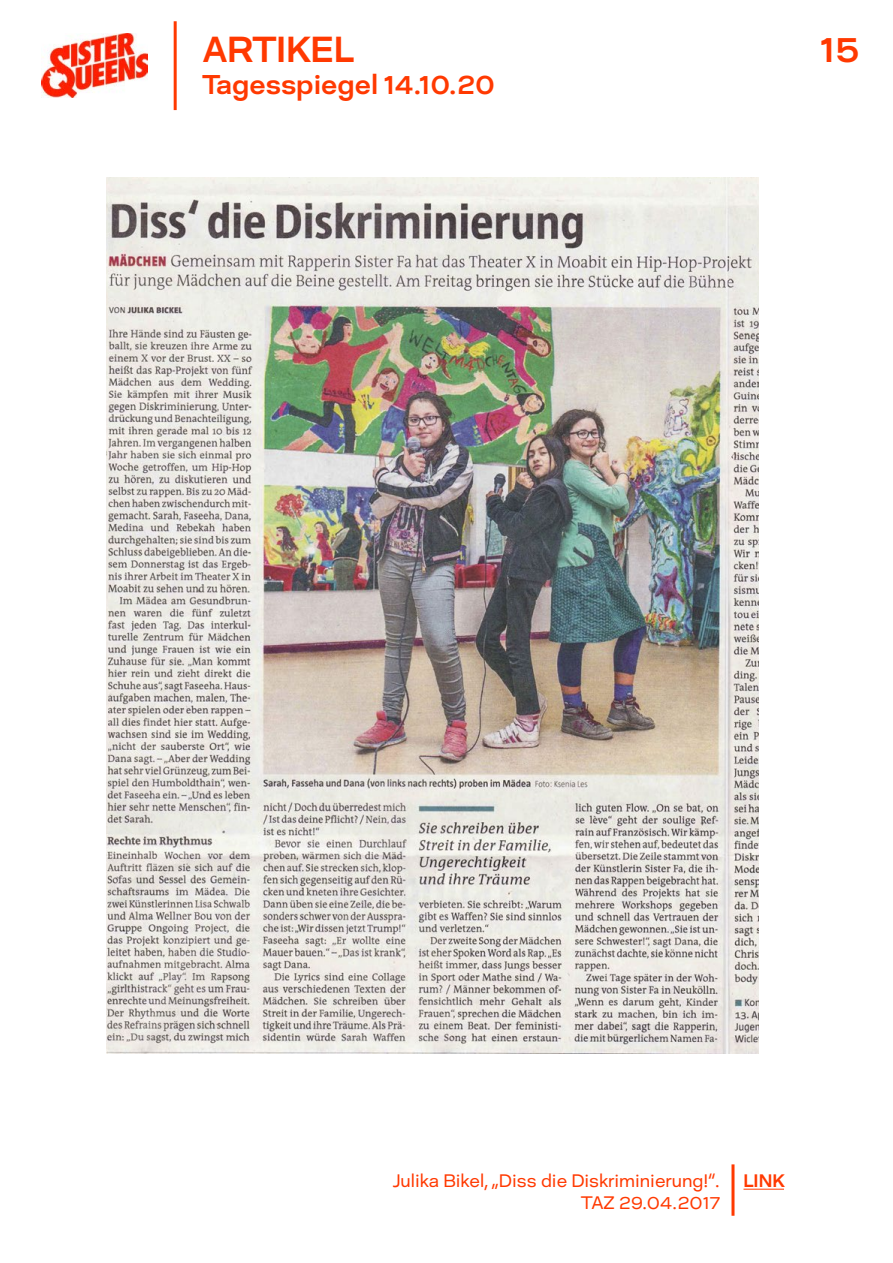
<style>
.page{position:relative;width:893px;height:1263px;background:#fff}
.page>*{position:absolute;margin:0;border:0;box-sizing:border-box;transform-origin:0 0}
.t1{font:500 36px "David";color:#ff3901}
.t2{font:500 27px "David";color:#ff3901}
.t3{font:300 18px/21.6px "David";color:#ff3901;text-align:right}
.t4{font:500 18px "David";color:#ff3901}
</style>
<div class="page">
<img style="left:107px;top:178px;width:652px;height:875px">
<img style="left:42px;top:34px;width:106px;height:64px">
<hr style="left:174px;top:21px;width:3px;height:89px;background:#ff3901">
<hr style="left:731px;top:1164px;width:3px;height:52px;background:#ff3901">
<hr style="left:743px;top:1189px;width:41px;height:1px;background:#ff3901">
<h1 class="t1" style="left:203px;top:23px;width:153px">ARTIKEL</h1>
<h2 class="t2" style="left:203px;top:65px;width:294px">Tagesspiegel 14.10.20</h2>
<h1 class="t1" style="left:820px;top:23px;width:41px">15</h1>
<p class="t3" style="left:393px;top:1169px;width:329px">Julika Bikel, „Diss die Diskriminierung!“.<br>TAZ 29.04.2017</p>
<p class="t4" style="left:743px;top:1168px;width:43px">LINK</p>
</div>
